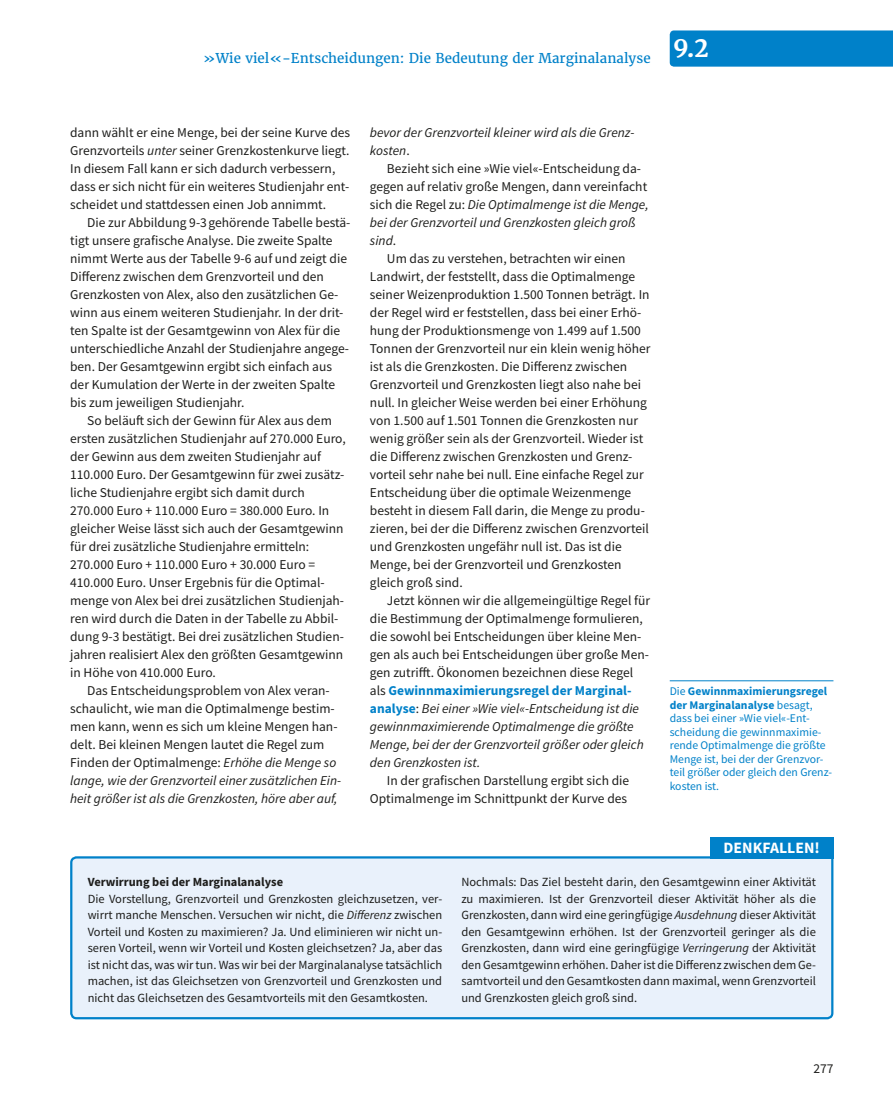
<style>
.page{position:relative;width:893px;height:1106px;background:#fff}
.page>*{position:absolute;margin:0;border:0;box-sizing:border-box;transform-origin:0 0}
.t1{font:700 24px "Haufe Merriweather";color:#fff}
.t2{font:700 15.75px "Source Sans Pro";color:#fff}
.t3{font:13.5px/18px "Source Sans Pro";color:#1d1d1b}
.t4{font:italic 13.5px/18px "Source Sans Pro";color:#1d1d1b}
.t5{font:13.5px "Haufe Merriweather";color:#0081c9}
.t6{font:700 13.5px "Source Sans Pro";color:#0081c9}
.t7{font:12.45px/16.5px "Source Sans Pro";color:#1d1d1b;text-align:justify}
.t8{font:700 12.45px "Source Sans Pro";color:#1d1d1b}
.t9{font:11.7px/13.5px "Source Sans Pro";color:#0081c9}
.s1{font-style:italic}
.s2{font-style:normal}
.s3{font-weight:400;color:#1d1d1b}
.s4{font-weight:700;font-style:normal;color:#0081c9}
.s5{font-weight:700}
</style>
<div class="page">
<div style="left:670px;top:30px;width:223px;height:37px;background:#0081c9"></div>
<hr style="left:670px;top:680px;width:163px;height:1px;background:#0081c9">
<div style="left:70px;top:855px;width:764px;height:165px;background:#e9f1fb"></div>
<div style="left:710px;top:837px;width:123px;height:21px;background:#0081c9"></div>
<p class="t5" style="left:203px;top:50px;width:449px">»Wie viel«- Entscheidungen: Die Bedeutung der Marginalanalyse</p>
<h1 class="t1" style="left:673px;top:33px;width:37px">9.2</h1>
<p class="t3" style="left:70px;top:123px;width:282px">dann wählt er eine Menge, bei der seine Kurve des Grenzvorteils <span class="s1">unter</span> seiner Grenzkostenkurve liegt.<br>In diesem Fall kann er sich dadurch verbessern, dass er sich nicht für ein weiteres Studienjahr ent&shy;scheidet und stattdessen einen Job annimmt.</p>
<p class="t3" style="left:70px;top:213px;width:282px;text-indent:17px">Die zur Abbildung 9‑3gehörende Tabelle bestä&shy;tigt unsere grafische Analyse. Die zweite Spalte nimmt Werte aus der Tabelle 9‑6 auf und zeigt die Differenz zwischen dem Grenzvorteil und den Grenzkosten von Alex, also den zusätzlichen Ge&shy;winn aus einem weiteren Studienjahr. In der drit&shy;ten Spalte ist der Gesamtgewinn von Alex für die unterschiedliche Anzahl der Studienjahre angege&shy;ben. Der Gesamtgewinn ergibt sich einfach aus der Kumulation der Werte in der zweiten Spalte bis zum jeweiligen Studienjahr.</p>
<p class="t3" style="left:70px;top:411px;width:277px;text-indent:17px">So beläuft sich der Gewinn für Alex aus dem ersten zusätzlichen Studienjahr auf 270.000 Euro, der Gewinn aus dem zweiten Studienjahr auf 110.000 Euro. Der Gesamtgewinn für zwei zusätz&shy;liche Studienjahre ergibt sich damit durch 270.000 Euro + 110.000 Euro = 380.000 Euro. In gleicher Weise lässt sich auch der Gesamtgewinn für drei zusätzliche Studienjahre ermitteln:<br>270.000 Euro + 110.000 Euro + 30.000 Euro = 410.000 Euro. Unser Ergebnis für die Optimal&shy;menge von Alex bei drei zusätzlichen Studienjah&shy;ren wird durch die Daten in der Tabelle zu Abbil&shy;dung 9‑3 bestätigt. Bei drei zusätzlichen Studien&shy;jahren realisiert Alex den größten Gesamtgewinn in Höhe von 410.000 Euro.</p>
<p class="t3" style="left:70px;top:681px;width:273px;text-indent:17px">Das Entscheidungsproblem von Alex veran&shy;schaulicht, wie man die Optimalmenge bestim&shy;men kann, wenn es sich um kleine Mengen han&shy;delt. Bei kleinen Mengen lautet die Regel zum Finden der Optimalmenge: <span class="s1">Erhöhe die Menge so lange, wie der Grenzvorteil einer zusätzlichen Ein&shy;heit größer ist als die Grenzkosten, höre aber auf,</span></p>
<p class="t4" style="left:370px;top:123px;width:266px">bevor der Grenzvorteil kleiner wird als die Grenz&shy;kosten<span class="s2">.</span></p>
<p class="t3" style="left:387px;top:159px;width:256px">Bezieht sich eine »Wie viel«-Entscheidung da-</p>
<p class="t3" style="left:370px;top:177px;width:279px">gegen auf relativ große Mengen, dann vereinfacht</p>
<p class="t4" style="left:370px;top:195px;width:280px"><span class="s2">sich die Regel zu:</span> Die Optimalmenge ist die Menge,</p>
<p class="t4" style="left:370px;top:213px;width:267px">bei der Grenzvorteil und Grenzkosten gleich groß</p>
<p class="t4" style="left:370px;top:231px;width:28px">sind<span class="s2">.</span></p>
<p class="t3" style="left:387px;top:249px;width:240px">Um das zu verstehen, betrachten wir einen</p>
<p class="t3" style="left:370px;top:267px;width:267px">Landwirt, der feststellt, dass die Optimalmenge</p>
<p class="t3" style="left:370px;top:285px;width:281px">seiner Weizenproduktion 1.500 Tonnen beträgt. In</p>
<p class="t3" style="left:370px;top:303px;width:273px">der Regel wird er feststellen, dass bei einer Erhö-</p>
<p class="t3" style="left:370px;top:321px;width:272px">hung der Produktionsmenge von 1.499 auf 1.500</p>
<p class="t3" style="left:370px;top:339px;width:282px">Tonnen der Grenzvorteil nur ein klein wenig höher</p>
<p class="t3" style="left:370px;top:357px;width:259px">ist als die Grenzkosten. Die Differenz zwischen</p>
<p class="t3" style="left:370px;top:375px;width:273px">Grenzvorteil und Grenzkosten liegt also nahe bei</p>
<p class="t3" style="left:370px;top:393px;width:278px">null. In gleicher Weise werden bei einer Erhöhung</p>
<p class="t3" style="left:370px;top:411px;width:270px">von 1.500 auf 1.501 Tonnen die Grenzkosten nur</p>
<p class="t3" style="left:370px;top:429px;width:275px">wenig größer sein als der Grenzvorteil. Wieder ist</p>
<p class="t3" style="left:370px;top:447px;width:264px">die Differenz zwischen Grenzkosten und Grenz-</p>
<p class="t3" style="left:370px;top:465px;width:275px">vorteil sehr nahe bei null. Eine einfache Regel zur</p>
<p class="t3" style="left:370px;top:483px;width:263px">Entscheidung über die optimale Weizenmenge</p>
<p class="t3" style="left:370px;top:501px;width:276px">besteht in diesem Fall darin, die Menge zu produ-</p>
<p class="t3" style="left:370px;top:519px;width:280px">zieren, bei der die Differenz zwischen Grenzvorteil</p>
<p class="t3" style="left:370px;top:537px;width:253px">und Grenzkosten ungefähr null ist. Das ist die</p>
<p class="t3" style="left:370px;top:555px;width:253px">Menge, bei der Grenzvorteil und Grenzkosten</p>
<p class="t3" style="left:370px;top:573px;width:94px">gleich groß sind.</p>
<p class="t3" style="left:387px;top:591px;width:265px">Jetzt können wir die allgemeingültige Regel für</p>
<p class="t3" style="left:370px;top:609px;width:274px">die Bestimmung der Optimalmenge formulieren,</p>
<p class="t3" style="left:370px;top:627px;width:273px">die sowohl bei Entscheidungen über kleine Men-</p>
<p class="t3" style="left:370px;top:645px;width:281px">gen als auch bei Entscheidungen über große Men-</p>
<p class="t3" style="left:370px;top:663px;width:265px">gen zutrifft. Ökonomen bezeichnen diese Regel</p>
<p class="t6" style="left:370px;top:681px;width:262px"><span class="s3">als</span> Gewinnmaximierungsregel der Marginal-</p>
<p class="t4" style="left:370px;top:699px;width:271px"><span class="s4">analyse</span><span class="s2">:</span> Bei einer »Wie viel«-Entscheidung ist die</p>
<p class="t4" style="left:370px;top:717px;width:265px">gewinnmaximierende Optimalmenge die größte</p>
<p class="t4" style="left:370px;top:735px;width:275px">Menge, bei der der Grenzvorteil größer oder gleich</p>
<p class="t4" style="left:370px;top:753px;width:112px">den Grenzkosten ist.</p>
<p class="t3" style="left:370px;top:771px;width:261px;text-align:right">In der grafischen Darstellung ergibt sich die<br>Optimalmenge im Schnittpunkt der Kurve des</p>
<p class="t9" style="left:670px;top:684px;width:164px">Die <span class="s5">Gewinnmaximierungsregel der Marginalanalyse</span> besagt, dass bei einer »Wie viel«-Ent&shy;scheidung die gewinnmaximie&shy;rende Optimalmenge die größte<br>Menge ist, bei der der Grenzvor&shy;teil größer oder gleich den Grenz&shy;kosten ist.</p>
<p class="t2" style="left:724px;top:837px;width:98px">DENKFALLEN!</p>
<p class="t8" style="left:88px;top:873px;width:197px">Verwirrung bei der Marginalanalyse</p>
<p class="t7" style="left:88px;top:890px;width:356px">Die Vorstellung, Grenzvorteil und Grenzkosten gleichzusetzen, ver&shy;wirrt manche Menschen. Versuchen wir nicht, die <span class="s1">Differenz</span> zwischen Vorteil und Kosten zu maximieren? Ja. Und eliminieren wir nicht un&shy;seren Vorteil, wenn wir Vorteil und Kosten gleichsetzen? Ja, aber das ist nicht das, was wir tun. Was wir bei der Marginalanalyse tatsächlich machen, ist das Gleichsetzen von Grenzvorteil und Grenzkosten und nicht das Gleichsetzen des Gesamtvorteils mit den Gesamtkosten.</p>
<p class="t7" style="left:461px;top:873px;width:356px">Nochmals: Das Ziel besteht darin, den Gesamtgewinn einer Aktivität zu maximieren. Ist der Grenzvorteil dieser Aktivität höher als die Grenzkosten, dann wird eine geringfügige <span class="s1">Ausdehnung</span> dieser Aktivität den Gesamtgewinn erhöhen. Ist der Grenzvorteil geringer als die Grenzkosten, dann wird eine geringfügige <span class="s1">Verringerung</span> der Aktivität den Gesamtgewinn erhöhen. Daher ist die Differenz zwischen dem Ge&shy;samtvorteil und den Gesamtkosten dann maximal, wenn Grenzvorteil und Grenzkosten gleich groß sind.</p>
<p class="t3" style="left:813px;top:1059px;width:22px">277</p>
</div>
